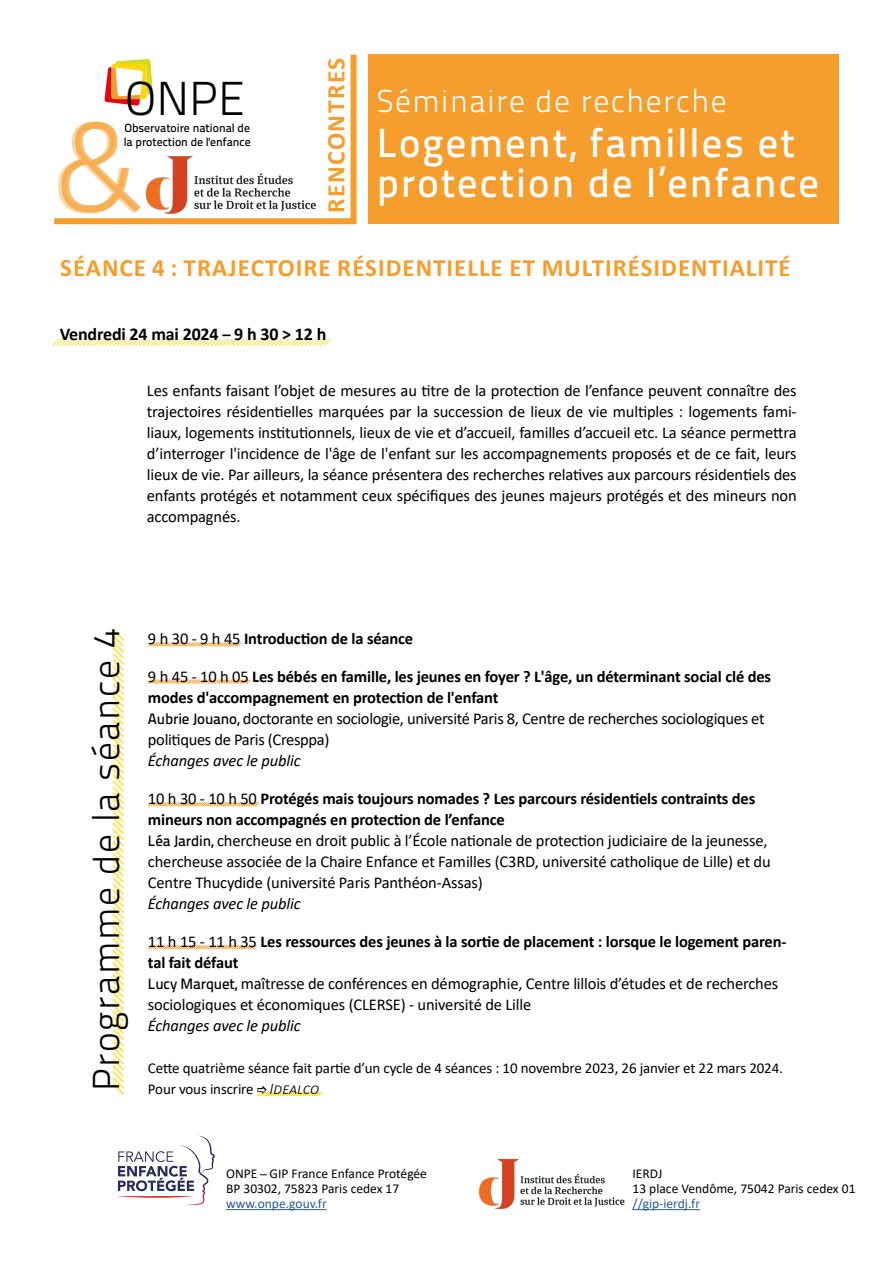
<style>
.page{position:relative;width:893px;height:1263px;background:#fff}
.page>*{position:absolute;margin:0;border:0;box-sizing:border-box;transform-origin:0 0}
.t1{font:127.5px "Titillium Text 14 L 250 wt";color:#f59e2d}
.t2{font:47.55px "Titillium Text 14 L 250 wt";color:#000}
.t3{font:40.5px/40.5px "Titillium Text 14 L 600 wt";letter-spacing:.05em;color:#fff}
.t4{font:37.5px "Titillium Text 14 L 250 wt";letter-spacing:.04em;color:#000}
.t5{font:31.5px "Titillium Text 14 L 250 wt";letter-spacing:.05em;color:#fff}
.t6{font:700 25.5px "Calibri";letter-spacing:.06em;color:#f59e2d}
.t7{font:700 25.05px "Calibri";letter-spacing:.04em;color:#f59e2d}
.t8{font:700 18px "Calibri";letter-spacing:-.01em;color:#000}
.t9{font:16.5px/21px "Calibri";letter-spacing:-.01em;color:#000}
.t10{font:italic 16.5px "Calibri";letter-spacing:-.01em;color:#000}
.t11{font:700 16.5px "Calibri";letter-spacing:-.01em;color:#000}
.t12{font:15px/21px "Calibri";letter-spacing:-.01em;color:#000}
.t13{font:13.5px/15px "Calibri";color:#000}
.t14{font:13.5px "Calibri";color:#275b9b}
.t15{font:11.85px/14.2px "Titillium Text 14 L 600 wt";color:#000}
.s1{font-size:16.5px}
.s2{font-weight:400}
.s3{font-weight:700}
.s4{font-family:"Titillium Text 14 L 600 wt";font-size:15px}
.s5{font-weight:300;font-style:italic;font-size:16.5px}
</style>
<div class="page">
<svg style="left:148px;top:945px;width:109px;height:5px"></svg>
<svg style="left:52px;top:338px;width:279px;height:8px"></svg>
<svg style="left:148px;top:679px;width:103px;height:5px"></svg>
<svg style="left:148px;top:802px;width:112px;height:5px"></svg>
<svg style="left:112px;top:629px;width:12px;height:466px"></svg>
<hr style="left:226px;top:1209px;width:101px;height:1px;background:#275b9b">
<svg style="left:118px;top:1136px;width:97px;height:70px"></svg>
<hr style="left:633px;top:1209px;width:67px;height:1px;background:#275b9b">
<img style="left:478px;top:1158px;width:161px;height:53px">
<div style="left:368px;top:55px;width:471px;height:169px;background:#f59e2d"></div>
<svg style="left:54px;top:54px;width:303px;height:171px"></svg>
<img style="left:134px;top:147px;width:193px;height:77px">
<svg style="left:148px;top:642px;width:94px;height:5px"></svg>
<svg style="left:256px;top:1091px;width:67px;height:6px"></svg>
<h2 class="t2" style="left:125px;top:70px;width:121px">ONPE</h2>
<h1 class="t1" style="left:55px;top:91px;width:91px">&amp;</h1>
<p class="t15" style="left:124px;top:121px;width:129px">Observatoire national de la protection de l'enfance</p>
<h3 class="t6" style="left:318px;top:213px;width:157px;rotate:-90deg">RENCONTRES</h3>
<h3 class="t5" style="left:377px;top:82px;width:351px">Séminaire de recherche</h3>
<h3 class="t3" style="left:377px;top:122px;width:444px">Logement, familles et protection de l’enfance</h3>
<h3 class="t7" style="left:60px;top:249px;width:732px">SÉANCE 4 : TRAJECTOIRE RÉSIDENTIELLE ET MULTIRÉSIDENTIALITÉ</h3>
<p class="t8" style="left:60px;top:321px;width:268px">Vendredi 24 mai 2024 <span class="s1">–</span> 9 h 30 &gt; 12 h</p>
<p class="t9" style="left:147px;top:380px;width:651px;text-align:justify">Les enfants faisant l’objet de mesures au titre de la protection de l’enfance peuvent connaître des trajectoires résidentielles marquées par la succession de lieux de vie multiples : logements fami&shy;liaux, logements institutionnels, lieux de vie et d’accueil, familles d’accueil etc. La séance permettra d’interroger l'incidence de l'âge de l'enfant sur les accompagnements proposés et de ce fait, leurs lieux de vie. Par ailleurs, la séance présentera des recherches relatives aux parcours résidentiels des enfants protégés et notamment ceux spécifiques des jeunes majeurs protégés et des mineurs non accompagnés.</p>
<h3 class="t4" style="left:84px;top:1091px;width:464px;rotate:-90deg">Programme de la séance 4</h3>
<p class="t11" style="left:148px;top:627px;width:267px"><span class="s2">9 h 30 - 9 h 45</span> Introduction de la séance</p>
<p class="t9" style="left:148px;top:665px;width:625px">9 h 45 - 10 h 05 <span class="s3">Les bébés en famille, les jeunes en foyer ? L'âge, un déterminant social clé des modes d'accompagnement en protection de l'enfant<br></span><span class="s4">Aubrie Jouano,</span> doctorante en sociologie, université Paris 8, Centre de recherches sociologiques et politiques de Paris (Cresppa)</p>
<p class="t10" style="left:148px;top:749px;width:154px">Échanges avec le public</p>
<p class="t9" style="left:148px;top:787px;width:624px">10 h 30 - 10 h 50 <span class="s3">Protégés mais toujours nomades ? Les parcours résidentiels contraints des mineurs non accompagnés en protection de l’enfance<br></span><span class="s4">Léa Jardin,</span> chercheuse en droit public à l’École nationale de protection judiciaire de la jeunesse, chercheuse associée de la Chaire Enfance et Familles (C3RD, université catholique de Lille) et du Centre Thucydide (université Paris Panthéon-Assas)</p>
<p class="t10" style="left:148px;top:892px;width:154px">Échanges avec le public</p>
<p class="t9" style="left:148px;top:930px;width:640px">11 h 15 - 11 h 35 <span class="s3">Les ressources des jeunes à la sortie de placement : lorsque le logement paren&shy;tal fait défaut<br></span><span class="s4">Lucy Marquet,</span> maîtresse de conférences en démographie, Centre lillois d’études et de recherches sociologiques et économiques (CLERSE) - université de Lille</p>
<p class="t10" style="left:148px;top:1014px;width:154px">Échanges avec le public</p>
<p class="t12" style="left:148px;top:1057px;width:636px">Cette quatrième séance fait partie d’un cycle de 4 séances : 10 novembre 2023, 26 janvier et 22 mars 2024.<br>Pour vous inscrire <span class="s5">Idealco</span></p>
<p class="t13" style="left:226px;top:1166px;width:202px">ONPE ̶GIP France Enfance Protégée<br>BP 30302, 75823 Paris cedex 17</p>
<p class="t14" style="left:226px;top:1194px;width:102px">www.onpe.gouv.fr</p>
<p class="t13" style="left:633px;top:1166px;width:224px">IERDJ<br>13 place Vendôme, 75042 Paris cedex 01</p>
<p class="t14" style="left:633px;top:1194px;width:69px">//gip-ierdj.fr</p>
</div>
